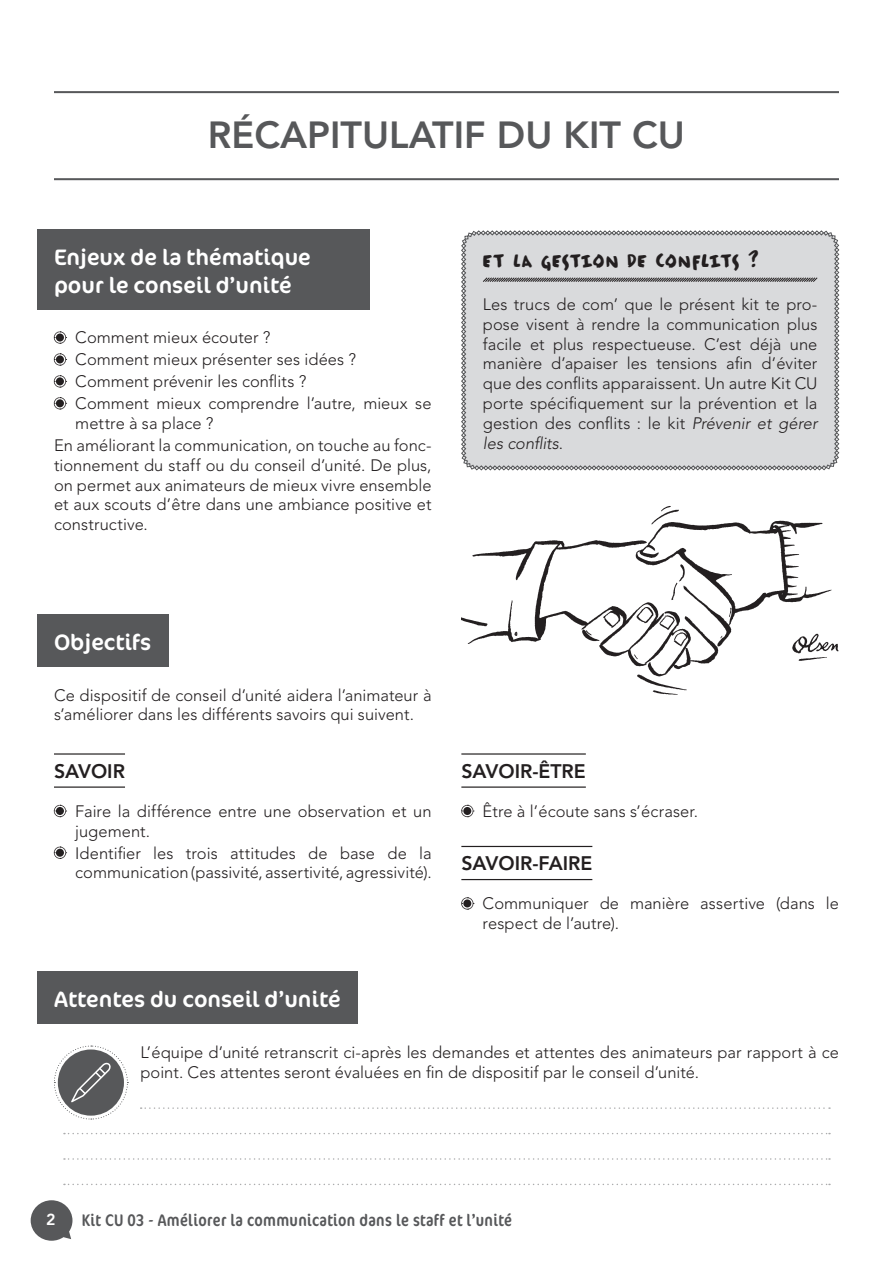
<style>
.page{position:relative;width:893px;height:1263px;background:#fff}
.page>*{position:absolute;margin:0;border:0;box-sizing:border-box;transform-origin:0 0}
.t1{font:800 37.5px "Avenir LT Std";color:#57585a}
.t2{font:22.5px/27.8px "Cocon OT";color:#fff}
.t3{font:800 19.5px "Avenir LT Std";color:#231f20}
.t4{font:19.5px "House Gen Col Housepaint";letter-spacing:.005em;color:#231f20}
.t5{font:condensed 16.95px "Cocon OT";letter-spacing:.02em;color:#57585a}
.t6{font:300 16.5px/19.8px "Avenir LT Std";letter-spacing:.005em;color:#231f20}
.t7{font:800 15.9px "Avenir LT Std";color:#fff}
.s1{font-style:italic}
</style>
<div class="page">
<svg style="left:31px;top:1200px;width:41px;height:41px"></svg>
<hr style="left:54px;top:91px;width:785px;height:2px;background:#57585a">
<hr style="left:54px;top:178px;width:785px;height:2px;background:#57585a">
<div style="left:37px;top:230px;width:332px;height:80px;background:#57585a"></div>
<hr style="left:461px;top:753px;width:125px;height:2px;background:#231f20">
<hr style="left:461px;top:786px;width:125px;height:2px;background:#231f20">
<hr style="left:461px;top:846px;width:131px;height:1px;background:#231f20">
<hr style="left:461px;top:879px;width:131px;height:1px;background:#231f20">
<svg style="left:461px;top:805px;width:13px;height:12px"></svg>
<svg style="left:461px;top:897px;width:13px;height:13px"></svg>
<div style="left:37px;top:972px;width:321px;height:52px;background:#57585a"></div>
<div style="left:37px;top:614px;width:131px;height:53px;background:#57585a"></div>
<svg style="left:64px;top:1184px;width:766px;height:1px"></svg>
<svg style="left:64px;top:1158px;width:766px;height:2px"></svg>
<svg style="left:64px;top:1133px;width:766px;height:1px"></svg>
<svg style="left:141px;top:1107px;width:689px;height:2px"></svg>
<svg style="left:54px;top:331px;width:13px;height:13px"></svg>
<svg style="left:54px;top:353px;width:13px;height:13px"></svg>
<svg style="left:54px;top:375px;width:13px;height:13px"></svg>
<svg style="left:54px;top:397px;width:13px;height:13px"></svg>
<hr style="left:54px;top:753px;width:71px;height:2px;background:#231f20">
<hr style="left:54px;top:786px;width:71px;height:2px;background:#231f20">
<svg style="left:54px;top:805px;width:13px;height:12px"></svg>
<svg style="left:54px;top:846px;width:13px;height:13px"></svg>
<svg style="left:461px;top:230px;width:378px;height:240px;background:#d3d4d6"></svg>
<svg style="left:54px;top:1045px;width:74px;height:75px"></svg>
<img style="left:461px;top:506px;width:378px;height:189px">
<p class="t1" style="left:208px;top:113px;width:479px">RÉCAPITULATIF DU KIT CU</p>
<p class="t2" style="left:54px;top:244px;width:258px">Enjeux de la thématique pour le conseil d’unité</p>
<p class="t6" style="left:75px;top:327px;width:358px;line-height:21.9px">Comment mieux écouter ?<br>Comment mieux présenter ses idées ?<br>Comment prévenir les conflits ?<br>Comment mieux comprendre l’autre, mieux se</p>
<p class="t6" style="left:54px;top:412px;width:379px;line-height:21.9px;text-indent:21px">mettre à sa place ?<br>En améliorant la communication, on touche au fonc-</p>
<p class="t6" style="left:54px;top:455px;width:379px;text-align:justify">tionnement du staff ou du conseil d’unité. De plus, on permet aux animateurs de mieux vivre ensemble et aux scouts d’être dans une ambiance positive et constructive.</p>
<p class="t4" style="left:483px;top:246px;width:277px">ET LA GESTION DE CONFLLITS ?</p>
<p class="t6" style="left:483px;top:294px;width:336px;text-align:justify">Les trucs de com’ que le présent kit te pro&shy;pose visent à rendre la communication plus facile et plus respectueuse. C’est déjà une manière d’apaiser les tensions afin d’éviter que des conflits apparaissent. Un autre Kit CU porte spécifiquement sur la prévention et la gestion des conflits : le kit <span class="s1">Prévenir et gérer les conflits</span>.</p>
<p class="t2" style="left:54px;top:629px;width:99px">Objectifs</p>
<p class="t6" style="left:54px;top:685px;width:379px">Ce dispositif de conseil d’unité aidera l’animateur à s’améliorer dans les différents savoirs qui suivent.</p>
<p class="t3" style="left:54px;top:760px;width:73px">SAVOIR</p>
<p class="t6" style="left:75px;top:801px;width:358px">Faire la différence entre une observation et un jugement.</p>
<p class="t6" style="left:75px;top:843px;width:358px">Identifier les trois attitudes de base de la communication (passivité, assertivité, agressivité).</p>
<p class="t2" style="left:54px;top:986px;width:288px">Attentes du conseil d’unité</p>
<p class="t3" style="left:461px;top:760px;width:126px">SAVOIR-ÊTRE</p>
<p class="t6" style="left:483px;top:801px;width:217px">Être à l’écoute sans s’écraser.</p>
<p class="t3" style="left:461px;top:852px;width:132px">SAVOIR-FAIRE</p>
<p class="t6" style="left:483px;top:894px;width:358px">Communiquer de manière assertive (dans le respect de l’autre).</p>
<p class="t6" style="left:140px;top:1042px;width:700px">L’équipe d’unité retranscrit ci-après les demandes et attentes des animateurs par rapport à ce point. Ces attentes seront évaluées en fin de dispositif par le conseil d’unité.</p>
<p class="t7" style="left:46px;top:1210px;width:11px">2</p>
<p class="t5" style="left:82px;top:1211px;width:432px">Kit CU 03 - Améliorer la communication dans le staff et l’unité</p>
</div>
